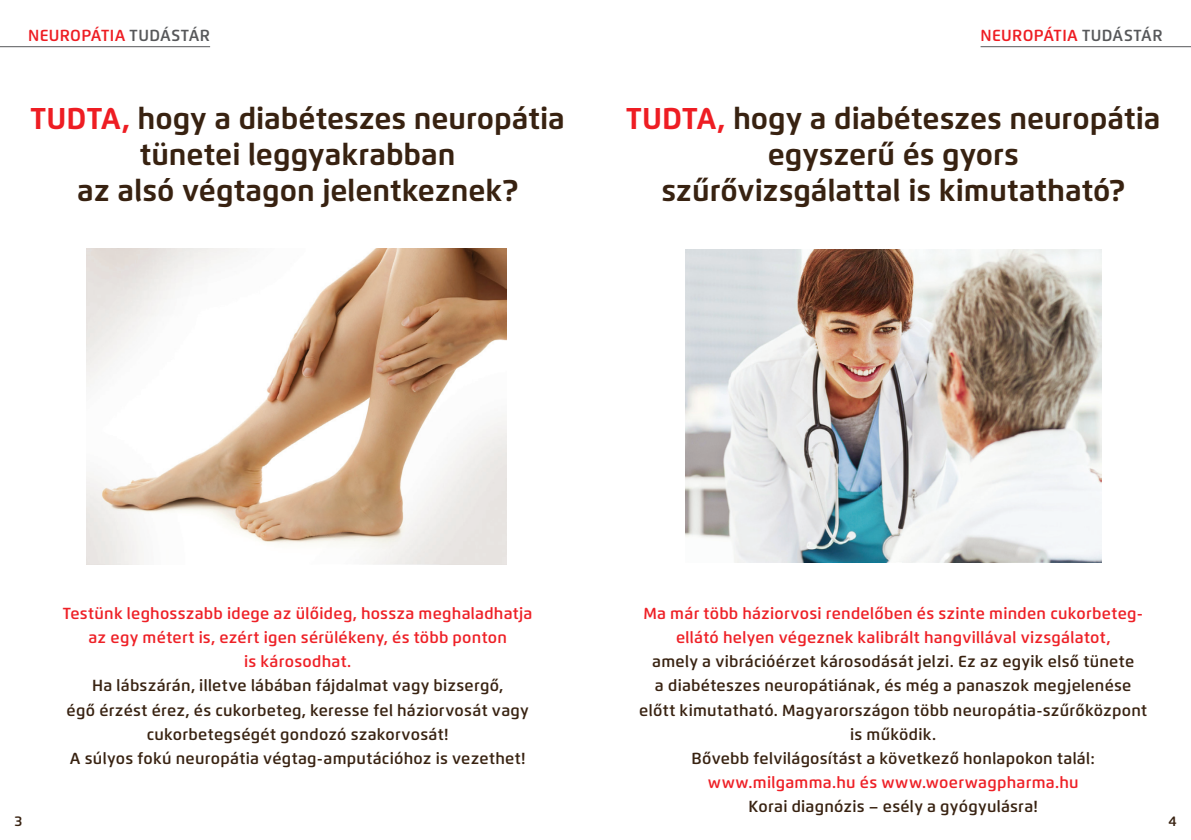
<style>
.page{position:relative;width:1191px;height:840px;background:#fff}
.page>*{position:absolute;margin:0;border:0;box-sizing:border-box;transform-origin:0 0}
.t1{font:700 30px "Flexo";color:#382211}
.t2{font:600 16px/24px "Flexo";letter-spacing:.015em;color:#382211;text-align:center}
.t3{font:600 16px/24px "Flexo";letter-spacing:.015em;color:#ee2026;text-align:center}
.t4{font:600 16px "Flexo";letter-spacing:.02em;color:#ee1d23}
.t5{font:600 14px "Flexo";color:#382211}
.s1{color:#57585a}
.s2{color:#ee1d23}
</style>
<div class="page">
<img style="left:87px;top:249px;width:419px;height:315px">
<img style="left:685px;top:249px;width:417px;height:313px">
<hr style="left:0;top:46px;width:210px;height:1px;background:#57585a">
<hr style="left:980px;top:46px;width:211px;height:1px;background:#57585a">
<p class="t4" style="left:28px;top:26px;width:183px">NEUROPÁTIA <span class="s1">TUDÁSTÁR</span></p>
<p class="t4" style="left:980px;top:26px;width:183px">NEUROPÁTIA <span class="s1">TUDÁSTÁR</span></p>
<p class="t1" style="left:31px;top:100px;width:536px"><span class="s2">TUDTA,</span> hogy a diabéteszes neuropátia</p>
<p class="t1" style="left:140px;top:136px;width:317px">tünetei leggyakrabban</p>
<p class="t1" style="left:77px;top:172px;width:442px">az alsó végtagon jelentkeznek?</p>
<p class="t1" style="left:626px;top:100px;width:536px"><span class="s2">TUDTA,</span> hogy a diabéteszes neuropátia</p>
<p class="t1" style="left:767px;top:136px;width:253px">egyszerű és gyors</p>
<p class="t1" style="left:661px;top:172px;width:465px">szűrővizsgálattal is kimutatható?</p>
<p class="t5" style="left:15px;top:811px;width:9px">3</p>
<p class="t3" style="left:63px;top:601px;width:471px">Testünk leghosszabb idege az ülőideg, hossza meghaladhatja</p>
<p class="t3" style="left:88px;top:625px;width:420px">az egy métert is, ezért igen sérülékeny, és több ponton</p>
<p class="t3" style="left:244px;top:649px;width:108px">is károsodhat.</p>
<p class="t2" style="left:92px;top:673px;width:412px">Ha lábszárán, illetve lábában fájdalmat vagy bizsergő,</p>
<p class="t2" style="left:67px;top:697px;width:464px">égő érzést érez, és cukorbeteg, keresse fel háziorvosát vagy cukorbetegségét gondozó szakorvosát!</p>
<p class="t2" style="left:70px;top:745px;width:457px">A súlyos fokú neuropátia végtag-amputációhoz is vezethet!</p>
<p class="t3" style="left:643px;top:601px;width:501px">Ma már több háziorvosi rendelőben és szinte minden cukorbeteg&shy;ellátó helyen végeznek kalibrált hangvillával vizsgálatot,</p>
<p class="t2" style="left:652px;top:649px;width:483px">amely a vibrációérzet károsodását jelzi. Ez az egyik első tünete</p>
<p class="t2" style="left:639px;top:673px;width:509px">a diabéteszes neuropátiának, és még a panaszok megjelenése előtt kimutatható. Magyarországon több neuropátia-szűrőközpont is működik.</p>
<p class="t2" style="left:691px;top:745px;width:405px">Bővebb felvilágosítást a következő honlapokon talál:</p>
<p class="t3" style="left:708px;top:769px;width:372px">www.milgamma.hu és www.woerwagpharma.hu</p>
<p class="t2" style="left:748px;top:793px;width:291px">Korai diagnózis – esély a gyógyulásra!</p>
<p class="t5" style="left:1168px;top:811px;width:10px">4</p>
</div>
